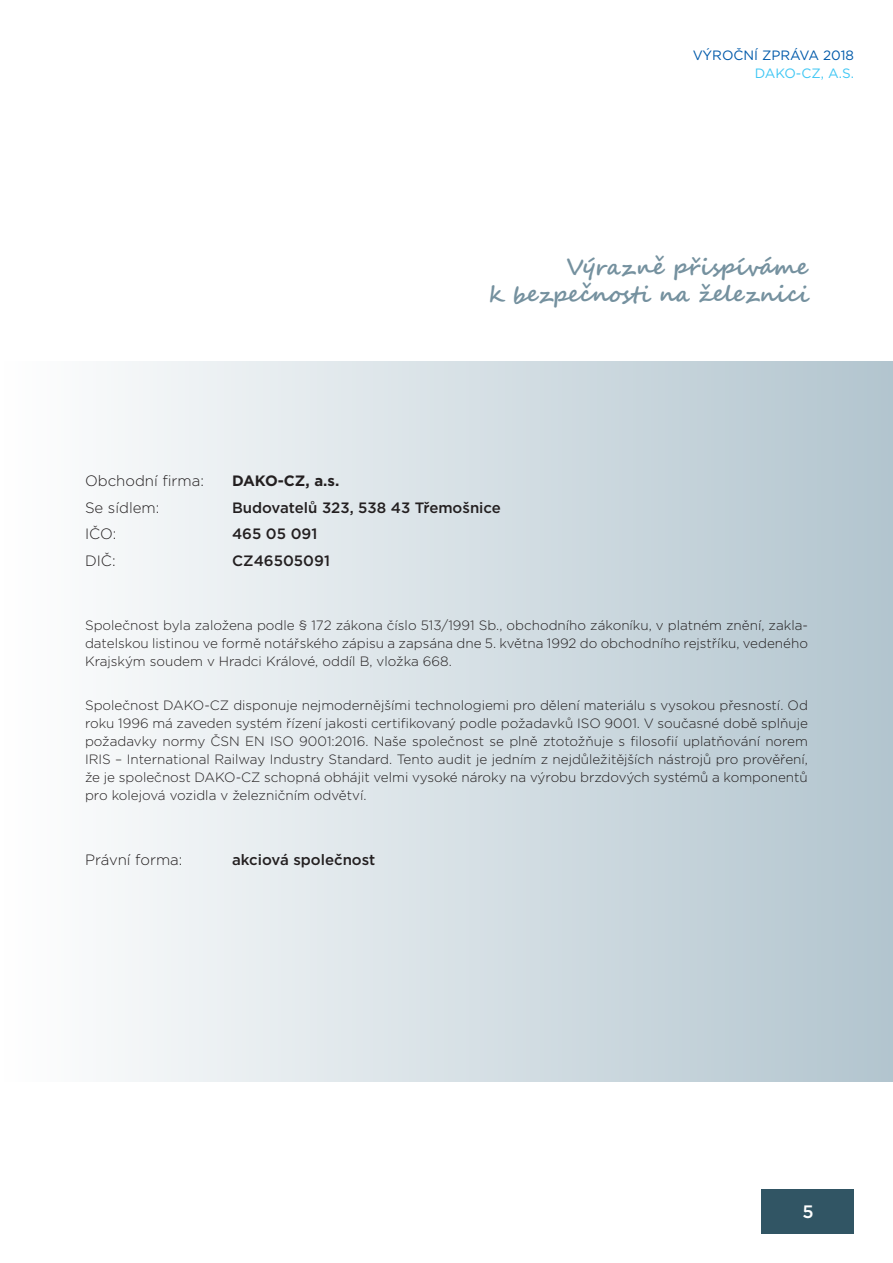
<style>
.page{position:relative;width:893px;height:1263px;background:#fff}
.page>*{position:absolute;margin:0;border:0;box-sizing:border-box;transform-origin:0 0}
.t1{font:700 22.5px/27px "Segoe Script";color:#75919f;text-align:right}
.t2{font:500 18px "Gotham";color:#fff}
.odstavec{font:500 15px "Gotham";color:#231f20}
.odstavec-2{font:300 15px "Gotham";color:#231f20}
.odstavec-3{font:700 15px "Gotham";letter-spacing:-.025em;color:#231f20}
.odstavec-4{font:300 13.5px/18px "Gotham";color:#231f20;text-align:justify}
.t3{font:13.5px "Gotham";color:#015aaa}
.t4{font:13.5px "Gotham";letter-spacing:-.025em;color:#40c7f4}
</style>
<div class="page">
<div style="left:0;top:361px;width:893px;height:721px;background:linear-gradient(to right,#fff,#b2c5cf)"></div>
<div style="left:762px;top:1189px;width:92px;height:44px;background:#315564"></div>
<p class="t3" style="left:693px;top:47px;width:163px">VÝROČNÍ ZPRÁVA 2018</p>
<p class="t4" style="left:755px;top:65px;width:101px">DAKO-CZ, A.S.</p>
<h1 class="t1" style="left:489px;top:254px;width:323px">Výrazně přispíváme<br>k bezpečnosti na železnici</h1>
<p class="odstavec-2" style="left:85px;top:471px;width:120px">Obchodní firma:</p>
<p class="odstavec-3" style="left:232px;top:471px;width:109px">DAKO-CZ, a.s.</p>
<p class="odstavec-2" style="left:85px;top:498px;width:76px">Se sídlem:</p>
<p class="odstavec" style="left:232px;top:497px;width:270px">Budovatelů 323, 538 43 Třemošnice</p>
<p class="odstavec-2" style="left:85px;top:524px;width:33px">IČO:</p>
<p class="odstavec" style="left:232px;top:524px;width:87px">465 05 091</p>
<p class="odstavec-2" style="left:85px;top:551px;width:32px">DIČ:</p>
<p class="odstavec" style="left:232px;top:550px;width:99px">CZ46505091</p>
<p class="odstavec-4" style="left:85px;top:616px;width:724px">Společnost byla založena podle § 172 zákona číslo 513/1991 Sb., obchodního zákoníku, v platném znění, zakla&shy;datelskou listinou ve formě notářského zápisu a zapsána dne 5. května 1992 do obchodního rejstříku, vedeného Krajským soudem v Hradci Králové, oddíl B, vložka 668.</p>
<p class="odstavec-4" style="left:85px;top:696px;width:724px">Společnost DAKO-CZ disponuje nejmodernějšími technologiemi pro dělení materiálu s vysokou přesností. Od roku 1996 má zaveden systém řízení jakosti certifikovaný podle požadavků ISO 9001. V současné době splňuje požadavky normy ČSN EN ISO 9001:2016. Naše společnost se plně ztotožňuje s filosofií uplatňování norem IRIS – International Railway Industry Standard. Tento audit je jedním z nejdůležitějších nástrojů pro prověření, že je společnost DAKO-CZ schopná obhájit velmi vysoké nároky na výrobu brzdových systémů a komponentů pro kolejová vozidla v železničním odvětví.</p>
<p class="odstavec-2" style="left:85px;top:850px;width:99px">Právní forma:</p>
<p class="odstavec" style="left:232px;top:850px;width:145px">akciová společnost</p>
<h2 class="t2" style="left:802px;top:1200px;width:13px">5</h2>
</div>
